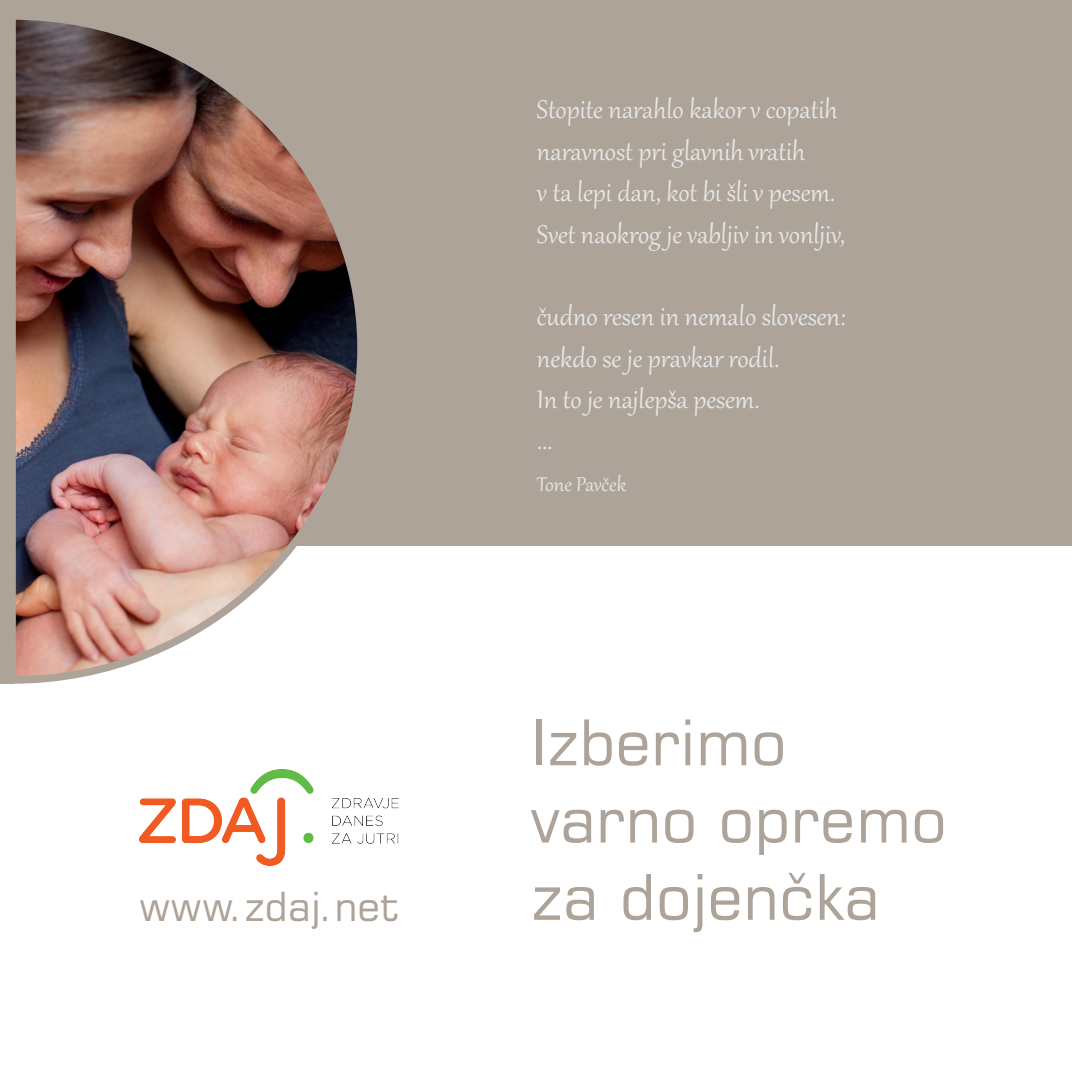
<style>
.page{position:relative;width:1072px;height:1072px;background:#fff}
.page>*{position:absolute;margin:0;border:0;box-sizing:border-box;transform-origin:0 0}
.t1{font:63px/77.2px "Square 721 BT";color:#ada398}
.t2{font:40.25px "Square 721 BT";color:#ada398}
.t3{font:31.5px/41.3px "Gabriola";color:#e6e7e8}
.t4{font:24.5px "Gabriola";letter-spacing:-.005em;color:#e6e7e8}
</style>
<div class="page">
<div style="left:0;top:0;width:1071px;height:546px;background:#ada398"></div>
<img style="left:139px;top:769px;width:259px;height:96px">
<img style="left:14px;top:19px;width:344px;height:665px">
<div style="left:0;top:546px;width:14px;height:138px;background:#ada398"></div>
<p class="t2" style="left:139px;top:890px;width:262px">www.zdaj.net</p>
<p class="t3" style="left:537px;top:92px;width:309px">Stopite narahlo kakorv copatih naravnost pri glavnih vratih<br>v ta lepi dan, kot bi šli v pesem.<br>Svet naokrog je vabljiv in vonljiv,</p>
<p class="t3" style="left:537px;top:299px;width:310px">čudno resen in nemalo slovesen: nekdo se je pravkar rodil.<br>In to je najlepša pesem.<br>...</p>
<p class="t4" style="left:537px;top:474px;width:91px">Tone Pavček</p>
<h1 class="t1" style="left:530px;top:710px;width:418px">Izberimo varno opremo za dojenčka</h1>
</div>
